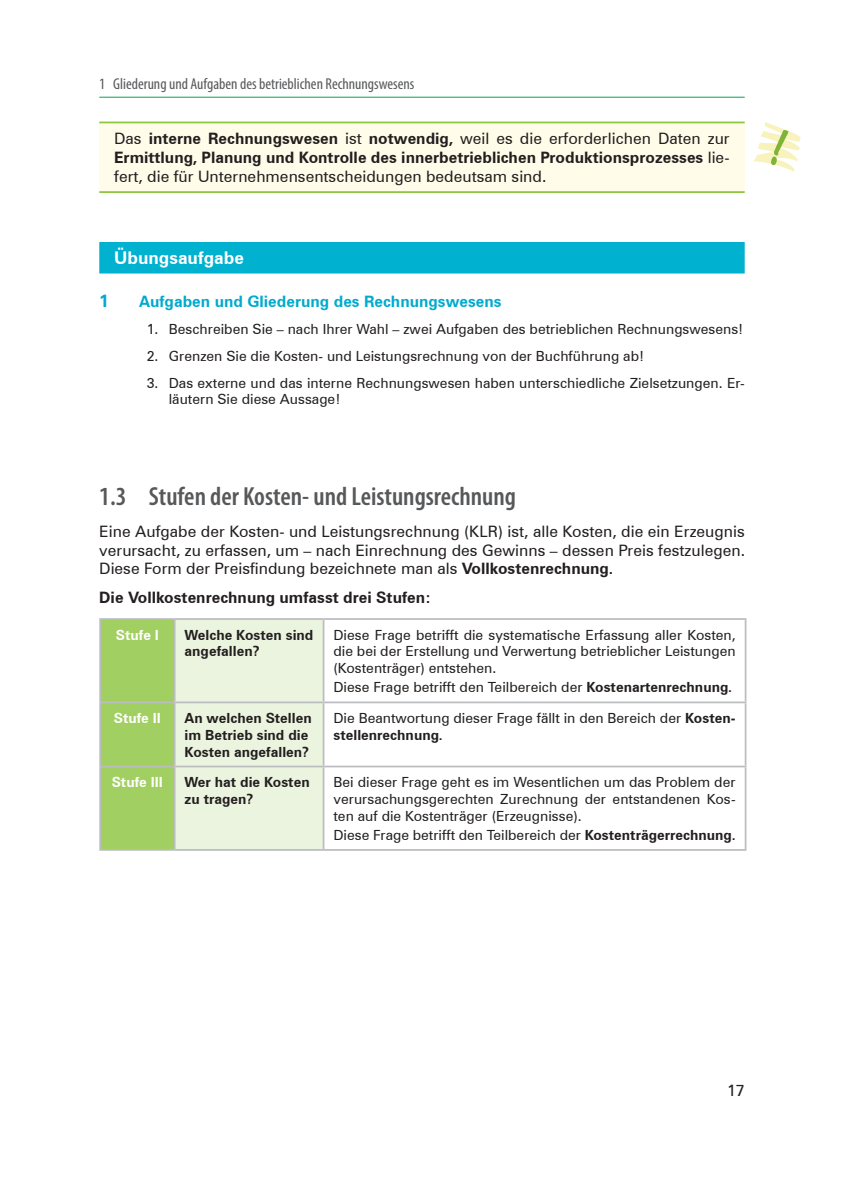
<style>
.page{position:relative;width:844px;height:1191px;background:#fff}
.page>*{position:absolute;margin:0;border:0;box-sizing:border-box;transform-origin:0 0}
.t1{font:600 condensed 26.25px "Myriad Pro";color:#57585a}
.t2{font:700 17.5px "Zurich BT";color:#fff}
.t3{font:700 17.5px "Zurich BT";color:#00abcd}
.t4{font:700 15.75px/18.9px "Zurich BT";color:#231f20;text-align:justify}
.t5{font:15.75px/18.9px "Zurich BT";color:#231f20;text-align:justify}
.t6{font:condensed 15.75px "Myriad Pro";color:#57585a}
.t7{font:700 15.75px "Zurich BT";color:#00abcd}
.t8{font:14px/16.8px "Zurich BT";color:#231f20}
.t9{font:700 14px/16.8px "Zurich BT";color:#231f20}
.t10{font:700 14px "Zurich BT";color:#fff}
.s1{font-weight:400}
.s2{font-weight:700}
</style>
<div class="page">
<hr style="left:99px;top:97px;width:645px;height:1px;background:#00a54f">
<div style="left:99px;top:242px;width:645px;height:31px;background:#00b1d0"></div>
<div style="left:99px;top:122px;width:645px;height:70px;background:#fffde9"></div>
<hr style="left:99px;top:122px;width:645px;height:1px;background:#8bc63e">
<hr style="left:99px;top:191px;width:645px;height:2px;background:#8bc63e">
<svg style="left:101px;top:620px;width:221px;height:229px;background:#d1e6b3"></svg>
<hr style="left:99px;top:618px;width:75px;height:2px;background:#bcbdc0">
<hr style="left:99px;top:620px;width:2px;height:81px;background:#bcbdc0">
<hr style="left:174px;top:618px;width:149px;height:2px;background:#bcbdc0">
<hr style="left:174px;top:620px;width:1px;height:81px;background:#bcbdc0">
<hr style="left:323px;top:618px;width:423px;height:2px;background:#bcbdc0">
<hr style="left:322px;top:620px;width:2px;height:81px;background:#bcbdc0">
<hr style="left:744px;top:620px;width:2px;height:81px;background:#bcbdc0">
<hr style="left:99px;top:701px;width:75px;height:2px;background:#bcbdc0">
<hr style="left:99px;top:703px;width:2px;height:62px;background:#bcbdc0">
<hr style="left:174px;top:701px;width:149px;height:2px;background:#bcbdc0">
<hr style="left:174px;top:703px;width:1px;height:62px;background:#bcbdc0">
<hr style="left:323px;top:701px;width:423px;height:2px;background:#bcbdc0">
<hr style="left:322px;top:703px;width:2px;height:62px;background:#bcbdc0">
<hr style="left:744px;top:703px;width:2px;height:62px;background:#bcbdc0">
<hr style="left:99px;top:765px;width:75px;height:2px;background:#bcbdc0">
<hr style="left:99px;top:767px;width:2px;height:82px;background:#bcbdc0">
<hr style="left:174px;top:765px;width:149px;height:2px;background:#bcbdc0">
<hr style="left:174px;top:767px;width:1px;height:82px;background:#bcbdc0">
<hr style="left:323px;top:765px;width:423px;height:2px;background:#bcbdc0">
<hr style="left:322px;top:767px;width:2px;height:82px;background:#bcbdc0">
<hr style="left:744px;top:767px;width:2px;height:82px;background:#bcbdc0">
<hr style="left:99px;top:849px;width:75px;height:1px;background:#bcbdc0">
<hr style="left:174px;top:849px;width:572px;height:1px;background:#bcbdc0">
<svg style="left:753px;top:122px;width:47px;height:50px"></svg>
<p class="t6" style="left:99px;top:78px;width:316px">1 Gliederung und Aufgaben des betrieblichen Rechnungswesens</p>
<p class="t4" style="left:114px;top:129px;width:617px"><span class="s1">Das</span> interne Rechnungswesen <span class="s1">ist</span> notwendig, <span class="s1">weil es die erforderlichen Daten zur </span>Ermittlung, Planung und Kontrolle des innerbetrieblichen Produktionsprozesses <span class="s1">lie&shy;fert, die für Unternehmensentscheidungen bedeutsam sind.</span></p>
<p class="t2" style="left:114px;top:247px;width:131px">Übungsaufgabe</p>
<p class="t3" style="left:99px;top:290px;width:11px">1</p>
<p class="t7" style="left:139px;top:292px;width:364px">Aufgaben und Gliederung des Rechnungswesens</p>
<p class="t8" style="left:147px;top:320px;width:598px">1. Beschreiben Sie – nach Ihrer Wahl – zwei Aufgaben des betrieblichen Rechnungswesens!</p>
<p class="t8" style="left:147px;top:347px;width:499px">2. Grenzen Sie die Kosten- und Leistungsrechnung von der Buchführung ab!</p>
<p class="t8" style="left:169px;top:374px;width:577px;text-indent:-22px">3. Das externe und das interne Rechnungswesen haben unterschiedliche Zielsetzungen. Er&shy;läutern Sie diese Aussage!</p>
<h1 class="t1" style="left:99px;top:486px;width:418px">1.3 Stufen der Kosten- und Leistungsrechnung</h1>
<p class="t5" style="left:99px;top:521px;width:647px">Eine Aufgabe der Kosten- und Leistungsrechnung (KLR) ist, alle Kosten, die ein Erzeugnis verursacht, zu erfassen, um – nach Einrechnung des Gewinns – dessen Preis festzulegen.<br>Diese Form der Preisfindung bezeichnete man als <span class="s2">Vollkostenrechnung.</span></p>
<p class="t4" style="left:99px;top:588px;width:333px">Die Vollkostenrechnung umfasst drei Stufen:</p>
<p class="t10" style="left:116px;top:626px;width:45px">Stufe I</p>
<p class="t9" style="left:184px;top:626px;width:130px">Welche Kosten sind angefallen?</p>
<p class="t8" style="left:333px;top:626px;width:403px;text-align:justify">Diese Frage betrifft die systematische Erfassung aller Kosten, die bei der Erstellung und Verwertung betrieblicher Leistungen (Kostenträger) entstehen.</p>
<p class="t8" style="left:333px;top:679px;width:400px">Diese Frage betrifft den Teilbereich der <span class="s2">Kostenartenrechnung.</span></p>
<p class="t10" style="left:114px;top:709px;width:49px">Stufe II</p>
<p class="t9" style="left:184px;top:709px;width:129px">An welchen Stellen im Betrieb sind die<br>Kosten angefallen?</p>
<p class="t8" style="left:333px;top:709px;width:403px">Die Beantwortung dieser Frage fällt in den Bereich der <span class="s2">Kosten&shy;stellenrechnung.</span></p>
<p class="t10" style="left:112px;top:773px;width:53px">Stufe III</p>
<p class="t9" style="left:184px;top:773px;width:127px">Wer hat die Kosten zu tragen?</p>
<p class="t8" style="left:333px;top:773px;width:403px;text-align:justify">Bei dieser Frage geht es im Wesentlichen um das Problem der verursachungsgerechten Zurechnung der entstandenen Kos&shy;ten auf die Kostenträger (Erzeugnisse).</p>
<p class="t8" style="left:333px;top:826px;width:403px">Diese Frage betrifft den Teilbereich der <span class="s2">Kostenträgerrechnung.</span></p>
<p class="t5" style="left:727px;top:1081px;width:19px">17</p>
</div>
